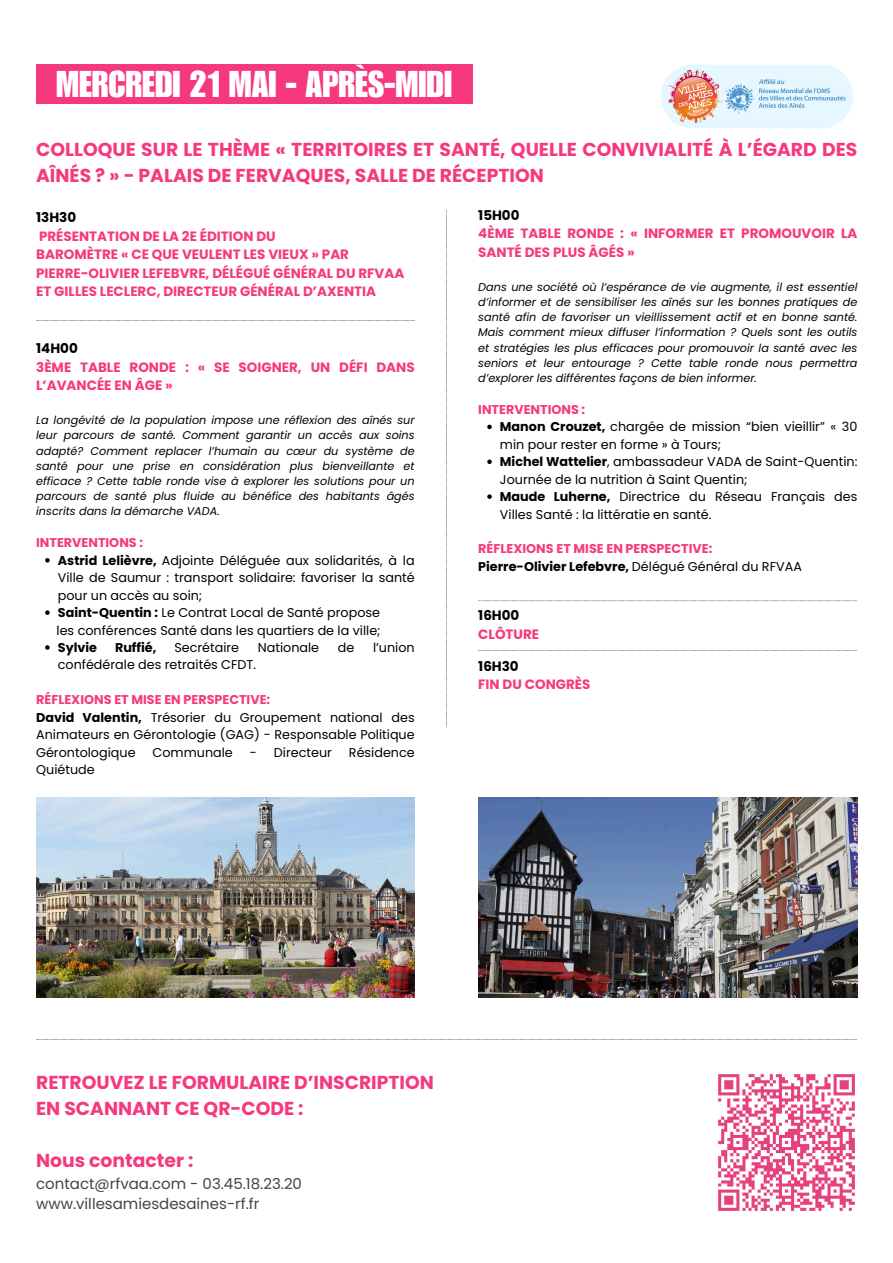
<style>
.page{position:relative;width:893px;height:1263px;background:#fff}
.page>*{position:absolute;margin:0;border:0;box-sizing:border-box;transform-origin:0 0}
.t1{font:36.3px "Impact LT Std";color:#fff}
.t2{font:700 18.75px/25.9px "Poppins";color:#f6387f}
.t3{font:15px/20.8px "Poppins";color:#444440}
.t4{font:700 13.5px/18.5px "Poppins";color:#f6387f}
.t5{font:12.75px/17.4px "Poppins";color:#000}
.t6{font:700 12.75px/17.4px "Poppins";color:#f6387f}
.t7{font:700 12.75px "Poppins";color:#000}
.t8{font:italic 11.25px/15.1px "Poppins";color:#000;text-align:justify}
.s1{color:#000}
.s2{font-weight:700}
.s3{font-weight:400;color:#000}
.s4{font-weight:700;color:#f6387f}
</style>
<div class="page">
<svg style="left:478px;top:600px;width:379px;height:1px"></svg>
<svg style="left:478px;top:650px;width:379px;height:1px"></svg>
<svg style="left:36px;top:320px;width:379px;height:1px"></svg>
<svg style="left:36px;top:1039px;width:821px;height:1px"></svg>
<img style="left:36px;top:797px;width:379px;height:200px">
<img style="left:478px;top:797px;width:379px;height:200px">
<img style="left:661px;top:65px;width:192px;height:63px">
<svg style="left:446px;top:210px;width:1px;height:517px"></svg>
<img style="left:718px;top:1074px;width:137px;height:137px">
<svg style="left:487px;top:425px;width:5px;height:4px"></svg>
<svg style="left:487px;top:459px;width:5px;height:5px"></svg>
<svg style="left:487px;top:494px;width:5px;height:5px"></svg>
<svg style="left:45px;top:558px;width:5px;height:4px"></svg>
<svg style="left:45px;top:610px;width:5px;height:5px"></svg>
<svg style="left:45px;top:645px;width:5px;height:5px"></svg>
<div style="left:36px;top:64px;width:436px;height:40px;background:#f6387f"></div>
<p class="t1" style="left:56px;top:71px;width:397px">MERCREDI 21 MAI - APRÈS-MIDI</p>
<h4 class="t2" style="left:36px;top:136px;width:822px">COLLOQUE SUR LE THÈME « TERRITOIRES ET SANTÉ, QUELLE CONVIVIALITÉ À L’ÉGARD DES<br>AÎNÉS ? » - PALAIS DE FERVAQUES, SALLE DE RÉCEPTION</h4>
<p class="t4" style="left:36px;top:208px;width:370px"><span class="s1">13H30<br></span>PRÉSENTATION DE LA 2E ÉDITION DU<br>BAROMÈTRE « CE QUE VEULENT LES VIEUX » PAR PIERRE-OLIVIER LEFEBVRE, DÉLÉGUÉ GÉNÉRAL DU RFVAA ET GILLES LECLERC, DIRECTEUR GÉNÉRAL D’AXENTIA</p>
<h4 class="t4" style="left:478px;top:206px;width:381px"><span class="s1">15H00<br></span>4ÈME TABLE RONDE : « INFORMER ET PROMOUVOIR LA<br>SANTÉ DES PLUS ÂGÉS »</h4>
<p class="t8" style="left:478px;top:279px;width:381px">Dans une société où l’espérance de vie augmente, il est essentiel d’informer et de sensibiliser les aînés sur les bonnes pratiques de santé afin de favoriser un vieillissement actif et en bonne santé.<br>Mais comment mieux diffuser l’information ? Quels sont les outils et stratégies les plus efficaces pour promouvoir la santé avec les seniors et leur entourage ? Cette table ronde nous permettra d’explorer les différentes façons de bien informer.</p>
<h4 class="t6" style="left:478px;top:401px;width:108px">INTERVENTIONS :</h4>
<p class="t5" style="left:500px;top:418px;width:359px"><span class="s2">Manon Crouzet,</span> chargée de mission “bien vieillir” « 30 min pour rester en forme » à Tours;</p>
<p class="t5" style="left:500px;top:453px;width:359px"><span class="s2">Michel Wattelier</span>, ambassadeur VADA de Saint-Quentin:<br>Journée de la nutrition à Saint Quentin;</p>
<h6 class="t5" style="left:500px;top:488px;width:359px"><span class="s2">Maude Luherne,</span> Directrice du Réseau Français des<br>Villes Santé : la littératie en santé.</h6>
<p class="t6" style="left:478px;top:540px;width:325px">RÉFLEXIONS ET MISE EN PERSPECTIVE:<br><span class="s1">Pierre-Olivier Lefebvre,</span> <span class="s3">Délégué Général du RFVAA</span></p>
<h6 class="t4" style="left:478px;top:606px;width:62px"><span class="s1">16H00<br></span>CLÔTURE</h6>
<p class="t4" style="left:478px;top:657px;width:114px"><span class="s1">16H30<br></span>FIN DU CONGRÈS</p>
<h4 class="t4" style="left:36px;top:339px;width:380px"><span class="s1">14H00<br></span>3ÈME TABLE RONDE : « SE SOIGNER, UN DÉFI DANS<br>L’AVANCÉE EN ÂGE »</h4>
<p class="t8" style="left:36px;top:413px;width:380px">La longévité de la population impose une réflexion des aînés sur leur parcours de santé. Comment garantir un accès aux soins adapté? Comment replacer l’humain au cœur du système de santé pour une prise en considération plus bienveillante et efficace ? Cette table ronde vise à explorer les solutions pour un parcours de santé plus fluide au bénéfice des habitants âgés inscrits dans la démarche VADA.</p>
<h4 class="t6" style="left:36px;top:534px;width:108px">INTERVENTIONS :</h4>
<p class="t5" style="left:58px;top:552px;width:358px;text-align:justify"><span class="s2">Astrid Lelièvre,</span> Adjointe Déléguée aux solidarités, à la Ville de Saumur : transport solidaire: favoriser la santé pour un accès au soin;</p>
<p class="t5" style="left:58px;top:604px;width:324px"><span class="s2">Saint-Quentin :</span> Le Contrat Local de Santé propose</p>
<p class="t5" style="left:57px;top:621px;width:325px">les conférences Santé dans les quartiers de la ville;</p>
<h5 class="t7" style="left:58px;top:639px;width:41px">Sylvie</h5>
<h5 class="t7" style="left:115px;top:639px;width:43px">Ruffié,</h5>
<h5 class="t5" style="left:174px;top:639px;width:66px">Secrétaire</h5>
<h5 class="t5" style="left:258px;top:639px;width:63px">Nationale</h5>
<h5 class="t5" style="left:338px;top:639px;width:18px">de</h5>
<h5 class="t5" style="left:373px;top:639px;width:43px">l’union</h5>
<h5 class="t5" style="left:58px;top:656px;width:200px">confédérale des retraités CFDT.</h5>
<p class="t5" style="left:36px;top:691px;width:380px"><span class="s4">RÉFLEXIONS ET MISE EN PERSPECTIVE:<br></span><span class="s2">David Valentin,</span> Trésorier du Groupement national des Animateurs en Gérontologie (GAG) - Responsable Politique Gérontologique</p>
<p class="t5" style="left:153px;top:743px;width:82px">Communale</p>
<p class="t5" style="left:250px;top:743px;width:84px">- Directeur</p>
<p class="t5" style="left:349px;top:743px;width:67px">Résidence</p>
<p class="t5" style="left:36px;top:761px;width:60px">Quiétude</p>
<h4 class="t2" style="left:36px;top:1069px;width:399px">RETROUVEZ LE FORMULAIRE D’INSCRIPTION<br>EN SCANNANT CE QR-CODE :</h4>
<p class="t2" style="left:36px;top:1147px;width:159px">Nous contacter :</p>
<p class="t3" style="left:36px;top:1173px;width:267px">contact@rfvaa.com - 03.45.18.23.20 www.villesamiesdesaines-rf.fr</p>
</div>
